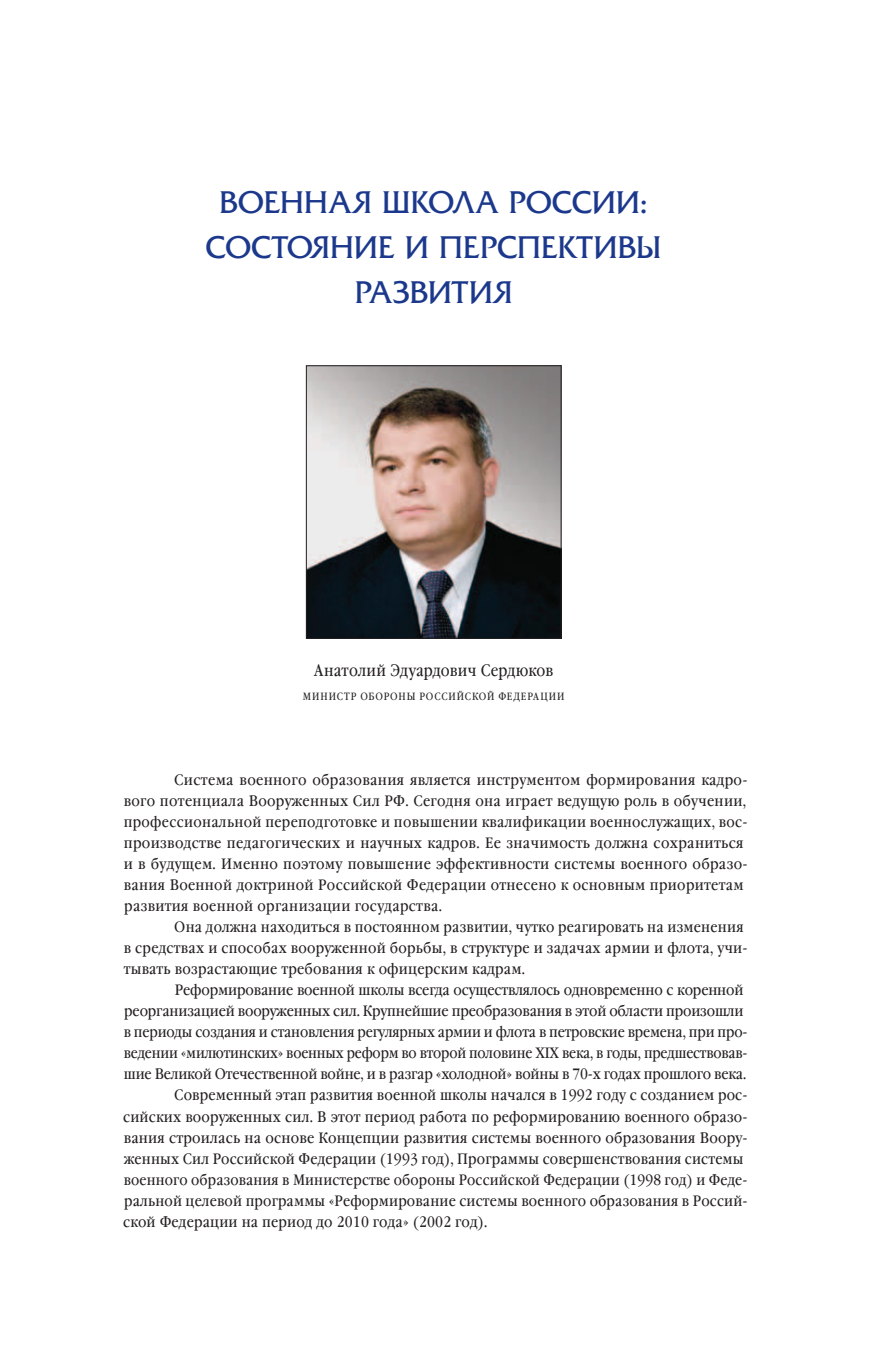
<style>
.page{position:relative;width:893px;height:1361px;background:#fff}
.page>*{position:absolute;margin:0;border:0;box-sizing:border-box;transform-origin:0 0}
.t1{font:33px/45px "AG Friquer";color:#1b388c;text-align:center}
.t2{font:16.5px "Garamond Book Narrow C";letter-spacing:.01em;color:#231f20}
.t3{font:15px/21px "Garamond Book Narrow C";letter-spacing:.01em;color:#231f20;scale:1.05 1}
.t4{font:15px/21px "Garamond Book Narrow C";letter-spacing:.01em;color:#231f20}
.t5{font:15px "Garamond Book Narrow C";letter-spacing:-.01em;color:#231f20;scale:1.04 1}
.t6{font:15px "Garamond Book Narrow C";letter-spacing:.01em;color:#231f20;scale:1.04 1}
.t7{font:15px "Garamond Book Narrow C";letter-spacing:-.01em;color:#231f20}
.t8{font:10.5px "Garamond Book Narrow C";letter-spacing:.07em;color:#231f20}
</style>
<div class="page">
<img style="left:308px;top:367px;width:251px;height:269px">
<div style="left:306px;top:365px;width:255px;height:273px;border:1px solid #231f20"></div>
<h1 class="t1" style="left:206px;top:180px;width:457px">ВОЕННАЯ ШКОЛА РОССИИ:<br>СОСТОЯНИЕ И ПЕРСПЕКТИВЫ<br>РАЗВИТИЯ</h1>
<p class="t2" style="left:314px;top:661px;width:240px">Анатолий Эдуардович Сердюков</p>
<p class="t8" style="left:303px;top:690px;width:18px">Министр</p>
<p class="t8" style="left:360px;top:690px;width:9px">обороны</p>
<p class="t8" style="left:419px;top:690px;width:15px">Росси</p>
<p class="t8" style="left:457px;top:690px;width:16px">йско</p>
<p class="t8" style="left:487px;top:690px;width:28px">й Федерации</p>
<p class="t3" style="left:124px;top:770px;width:596px;text-indent:51px">Система военного образования является инструментом формирования кадро&shy;вого потенциала Вооруженных Сил РФ. Сегодня она играет ведущую роль в обучении, профессиональной переподготовке и повышении квалификации военнослужащих, вос&shy;производстве педагогических и научных кадров. Ее значимость должна сохраниться и в будущем. Именно поэтому повышение эффективности системы военного образо&shy;вания Военной доктриной Российской Федерации отнесено к основным приоритетам развития военной организации государства.</p>
<p class="t4" style="left:124px;top:917px;width:625px;text-indent:51px">Она должна находиться в постоянном развитии, чутко реагировать на изменения в средствах и способах вооруженной борьбы, в структуре и задачах армии и флота, учи&shy;тывать возрастающие требования к офицерским кадрам.</p>
<p class="t5" style="left:175px;top:982px;width:548px">Реформирование военной школы всегда осуществлялось одновременно с коренной</p>
<p class="t5" style="left:124px;top:1003px;width:597px">реорганизацией вооруженных сил. Крупнейшие преобразования в этой области произошли</p>
<p class="t7" style="left:124px;top:1024px;width:625px">в периоды создания и становления регулярных армии и флота в петровские времена, при про-</p>
<p class="t7" style="left:124px;top:1045px;width:625px">ведении «милютинских» военных реформ во второй половине XIX века, в годы, предшествовав-</p>
<p class="t5" style="left:124px;top:1066px;width:600px">шие Великой Отечественной войне, и в разгар «холодной» войны в 70-х годах прошлого века.</p>
<p class="t6" style="left:174px;top:1087px;width:553px">Современный этап развития военной школы начался в 1992 году с созданием рос-</p>
<p class="t6" style="left:123px;top:1108px;width:602px">сийских вооруженных сил. В этот период работа по реформированию военного образо-</p>
<p class="t3" style="left:124px;top:1127px;width:596px">вания строилась на основе Концепции развития системы военного образования Воору-</p>
<p class="t4" style="left:124px;top:1148px;width:621px">женных Сил Российской Федерации (1993 год), Программы совершенствования системы</p>
<p class="t4" style="left:124px;top:1169px;width:625px">военного образования в Министерстве обороны Российской Федерации (1998 год) и Феде-</p>
<p class="t4" style="left:124px;top:1190px;width:625px">ральной целевой программы «Реформирование системы военного образования в Россий-</p>
<p class="t6" style="left:123px;top:1213px;width:352px">ской Федерации на период до 2010 года» (2002 год).</p>
</div>
